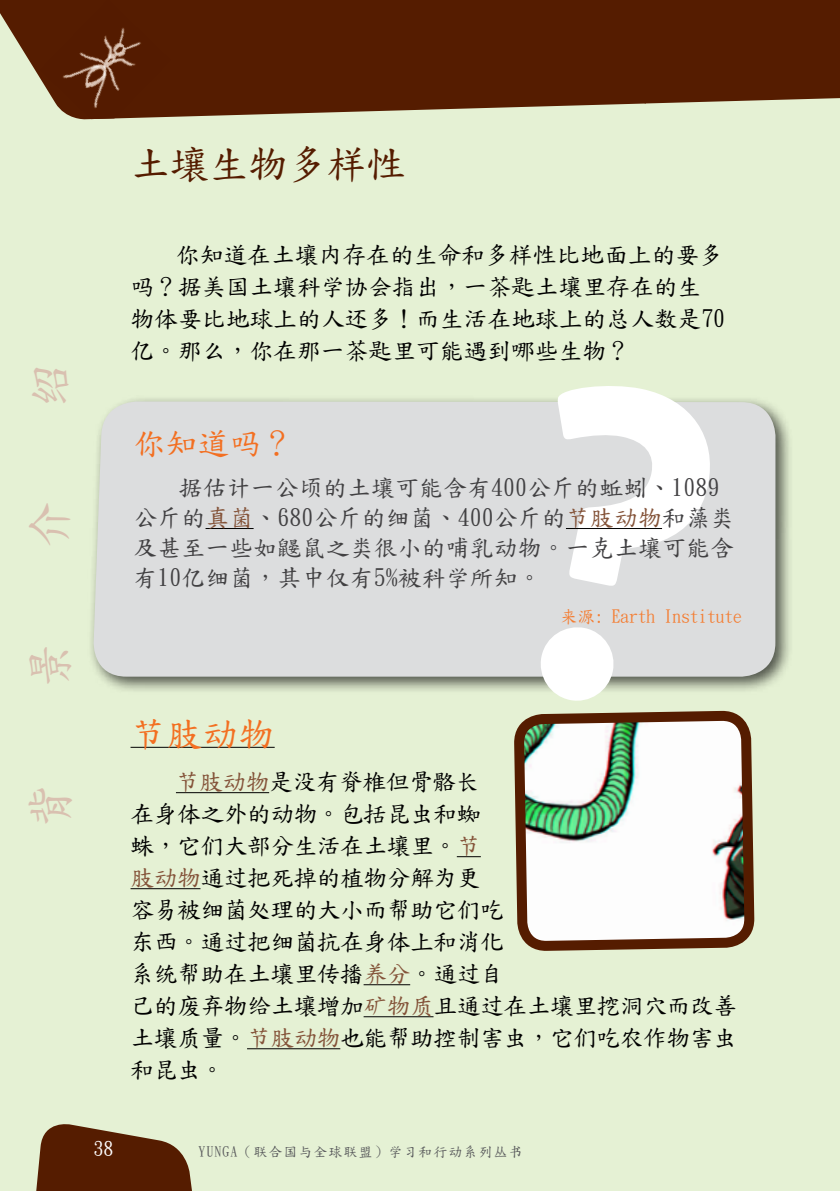
<style>
.page{position:relative;width:840px;height:1191px;background:#fff}
.page>*{position:absolute;margin:0;border:0;box-sizing:border-box;transform-origin:0 0}
.t1{font:48px "DF Kai Shu SB Estd BF";color:#d9c0b0}
.t2{font:40px "DF Kai Shu SB Estd BF";letter-spacing:-.02em;color:#551c00}
.t3{font:36px "DF Kai Shu SB Estd BF";color:#f36f21}
.t4{font:32px "DF Kai Shu SB Estd BF";color:#f36f21}
.t5{font:24px/32px "DF Kai Shu SB Estd BF";letter-spacing:-.03em;color:#000}
.t6{font:24px/30px "DF Kai Shu SB Estd BF";color:#414042}
.t7{font:24px/32px "DF Kai Shu SB Estd BF";letter-spacing:-.01em;color:#000}
.t8{font:20px "DF Kai Shu SB Estd BF";color:#fff}
.t9{font:18px "DF Kai Shu SB Estd BF";color:#f47d32;scale:.96 1}
.t10{font:14px "DF Kai Shu SB Estd BF";letter-spacing:.07em;color:#58595b}
.s1{color:#845339}
</style>
<div class="page">
<div style="left:0;top:0;width:839px;height:1191px;background:#e5f1d4"></div>
<svg style="left:36px;top:1124px;width:156px;height:67px"></svg>
<div style="left:645px;top:0;width:194px;height:103px;background:#551c00"></div>
<svg style="left:0;top:0;width:645px;height:120px;background:#66361a"></svg>
<img style="left:39px;top:0;width:131px;height:119px">
<div style="left:87px;top:395px;width:705px;height:300px;background:#000;opacity:.65"></div>
<div style="left:92px;top:401px;width:683px;height:275px;background:#dcddde"></div>
<hr style="left:130px;top:747px;width:144px;height:1px;background:#000">
<hr style="left:176px;top:792px;width:93px;height:1px;background:#000">
<svg style="left:456px;top:856px;width:24px;height:1px"></svg>
<hr style="left:130px;top:888px;width:70px;height:1px;background:#000">
<hr style="left:363px;top:984px;width:47px;height:1px;background:#000">
<hr style="left:363px;top:1016px;width:70px;height:1px;background:#000">
<hr style="left:247px;top:1048px;width:93px;height:1px;background:#000">
<hr style="left:205px;top:528px;width:48px;height:1px;background:#000">
<svg style="left:514px;top:710px;width:241px;height:241px;background:#cbcbc1"></svg>
<svg style="left:499px;top:395px;width:224px;height:323px;background:#d7d9d6"></svg>
<h2 class="t2" style="left:130px;top:144px;width:277px">土壤生物多样性</h2>
<h1 class="t1" style="left:26px;top:409px;width:59px;rotate:-90deg">绍</h1>
<h1 class="t1" style="left:26px;top:549px;width:49px;rotate:-90deg">介</h1>
<h1 class="t1" style="left:26px;top:690px;width:65px;rotate:-90deg">景</h1>
<h1 class="t1" style="left:26px;top:830px;width:60px;rotate:-90deg">背</h1>
<p class="t7" style="left:130px;top:239px;width:595px;text-indent:45px">你知道在土壤内存在的生命和多样性比地面上的要多吗？据美国土壤科学协会指出，一茶匙土壤里存在的生物体要比地球上的人还多！而生活在地球上的总人数是70亿。那么，你在那一茶匙里可能遇到哪些生物？</p>
<h3 class="t4" style="left:133px;top:427px;width:162px">你知道吗？</h3>
<p class="t6" style="left:133px;top:472px;width:601px;text-indent:45px">据估计一公顷的土壤可能含有400公斤的蚯蚓、1089公斤的<span class="s1">真菌</span>、680公斤的细菌、400公斤的<span class="s1">节肢动物</span>和藻类及甚至一些如鼹鼠之类很小的哺乳动物。一克土壤可能含有10亿细菌，其中仅有5%被科学所知。</p>
<p class="t9" style="left:559px;top:607px;width:191px">来源: Earth I nstitute</p>
<h3 class="t3" style="left:130px;top:716px;width:145px">节肢动物</h3>
<p class="t5" style="left:130px;top:765px;width:608px;text-indent:45px"><span class="s1">节肢动物</span>是没有脊椎但骨骼长<br>在身体之外的动物。包括昆虫和蜘<br>蛛，它们大部分生活在土壤里。<span class="s1">节<br>肢动物</span>通过把死掉的植物分解为更<br>容易被细菌处理的大小而帮助它们吃<br>东西。通过把细菌抗在身体上和消化<br>系统帮助在土壤里传播<span class="s1">养分</span>。通过自<br>己的废弃物给土壤增加<span class="s1">矿物质</span>且通过在土壤里挖洞穴而改善土壤质量。<span class="s1">节肢动物</span>也能帮助控制害虫，它们吃农作物害虫和昆虫。</p>
<p class="t8" style="left:93px;top:1138px;width:21px">38</p>
<p class="t10" style="left:198px;top:1144px;width:325px">YUNGA（联合国与全球联盟）学习和行动系列丛书</p>
</div>
